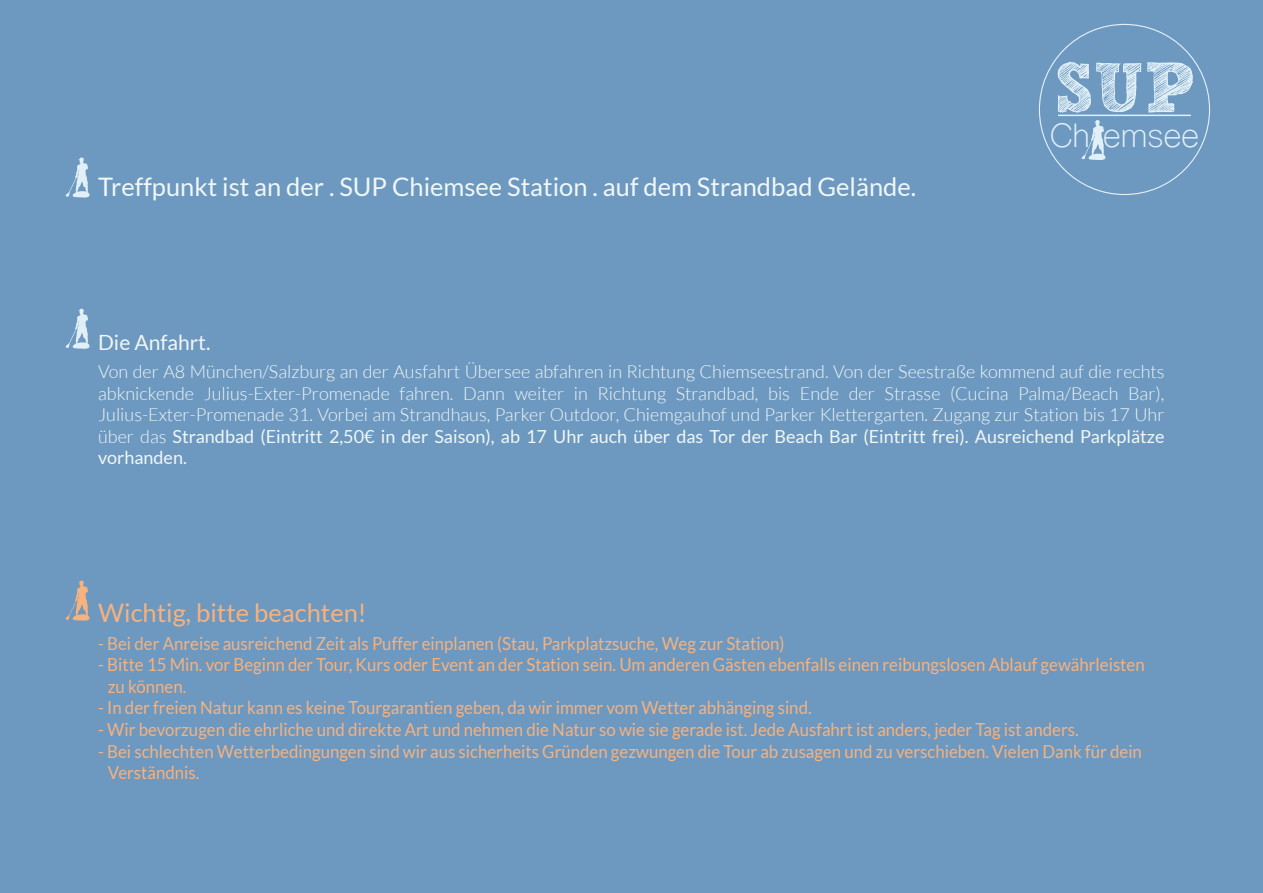
<style>
.page{position:relative;width:1263px;height:893px;background:#6d98c0}
.page>*{position:absolute;margin:0;border:0;box-sizing:border-box;transform-origin:0 0}
.t1{font:700 70.8px "Sketch Block";color:#e1f0f7}
.t2{font:31.95px "Shree Dev 0714";color:#e1f0f7}
.t3{font:25.5px "Lato";color:#f0f7f6}
.t4{font:25.5px "Lato";color:#f7b27d}
.t5{font:21px "Lato";color:#f0f7f6}
.t6{font:18px/21.6px "Lato";color:#f7b27d;scale:.93 1}
.t7{font:300 18px/21.6px "Lato";color:#f0f7f6;text-align:justify}
.s1{font-weight:400}
</style>
<div class="page">
<svg style="left:1081px;top:120px;width:24px;height:40px"></svg>
<hr style="left:1058px;top:115px;width:133px;height:1px;background:#e1f0f7">
<svg style="left:65px;top:309px;width:25px;height:40px"></svg>
<svg style="left:65px;top:581px;width:25px;height:40px"></svg>
<svg style="left:65px;top:157px;width:25px;height:41px"></svg>
<h1 class="t1" style="left:1055px;top:44px;width:141px">SUP</h1>
<h3 class="t3" style="left:98px;top:173px;width:820px">Treffpunkt ist an der . SUP Chiemsee Station . auf dem Strandbad Gelände.</h3>
<p class="t5" style="left:98px;top:331px;width:114px">Die Anfahrt.</p>
<h2 class="t2" style="left:1050px;top:116px;width:150px">Ch emsee</h2>
<p class="t7" style="left:98px;top:361px;width:1068px">Von der A8 München/Salzburg an der Ausfahrt Übersee abfahren in Richtung Chiemseestrand. Von der Seestraße kommend auf die rechts abknickende Julius-Exter-Promenade fahren. Dann weiter in Richtung Strandbad, bis Ende der Strasse (Cucina Palma/Beach Bar), Julius-Exter-Promenade 31. Vorbei am Strandhaus, Parker Outdoor, Chiemgauhof und Parker Klettergarten. Zugang zur Station bis 17 Uhr über das <span class="s1">Strandbad (Eintritt 2,50€ in der Saison), ab 17 Uhr auch über das Tor der Beach Bar (Eintritt frei). Ausreichend Parkplätze vorhanden.</span></p>
<h3 class="t4" style="left:98px;top:599px;width:270px">Wichtig, bitte beachten!</h3>
<p class="t6" style="left:98px;top:632px;width:739px">- Bei der Anreise ausreichend Zeit als Puffer einplanen (Stau, Parkplatzsuche, Weg zur Station)</p>
<p class="t6" style="left:108px;top:654px;width:1116px;text-indent:-10px">- Bitte 15 Min. vor Beginn der Tour, Kurs oder Event an der Station sein. Um anderen Gästen ebenfalls einen reibungslosen Ablauf gewährleisten zu können.</p>
<p class="t6" style="left:98px;top:697px;width:769px">- In der freien Natur kann es keine Tourgarantien geben, da wir immer vom Wetter abhänging sind.</p>
<p class="t6" style="left:98px;top:718px;width:1056px">- Wir bevorzugen die ehrliche und direkte Art und nehmen die Natur so wie sie gerade ist. Jede Ausfahrt ist anders, jeder Tag ist anders.</p>
<p class="t6" style="left:108px;top:740px;width:1113px;text-indent:-10px">- Bei schlechten Wetterbedingungen sind wir aus sicherheits Gründen gezwungen die Tour ab zusagen und zu verschieben. Vielen Dank für dein<br>Verständnis.</p>
</div>
